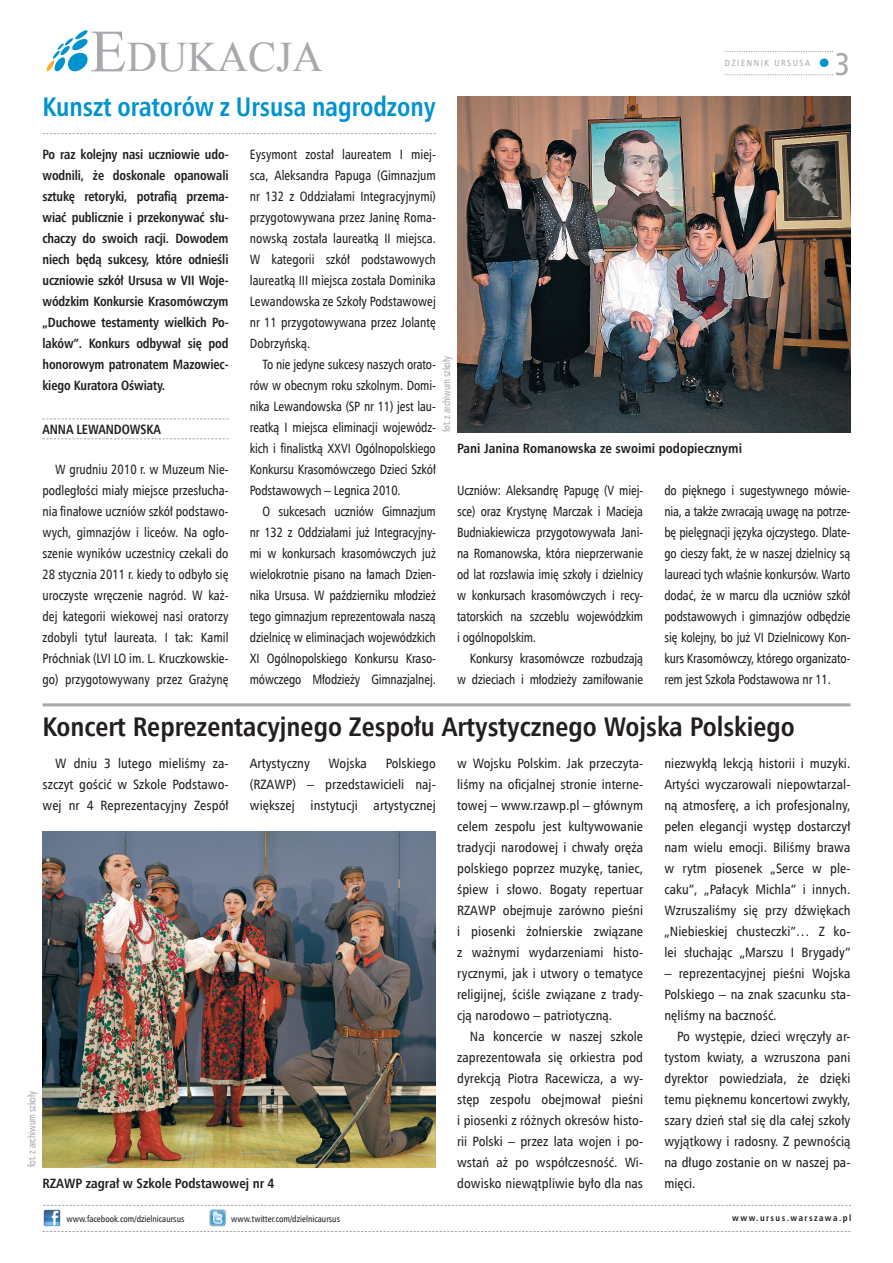
<style>
.page{position:relative;width:893px;height:1263px;background:#fff}
.page>*{position:absolute;margin:0;border:0;box-sizing:border-box;transform-origin:0 0}
.t1{font:42px "Times New Roman";color:#a8a9ad}
.t2{font:30px "Humnst 777 Cn EU";color:#0093d0}
.t3{font:700 27px "Humnst 777 Cn EU";color:#231f20}
.t4{font:700 27px "Humnst 777 Cn EU";color:#0093d0;scale:.95 1}
.t5{font:13.5px/21px "Humnst 777 Cn EU";letter-spacing:.005em;color:#231f20;text-align:justify}
.t6{font:13.5px/21px "Humnst 777 Cn EU";letter-spacing:.005em;color:#231f20;text-align:justify;scale:.95 1}
.t7{font:13.5px/21px "Humnst 777 Cn EU";letter-spacing:.005em;color:#231f20;text-align:justify;scale:.96 1}
.t8{font:700 13.5px/21px "Humnst 777 Cn EU";letter-spacing:-.01em;color:#231f20;text-align:justify;scale:.95 1}
.t9{font:700 13.5px "Humnst 777 Cn EU";letter-spacing:-.01em;color:#231f20}
.t10{font:10.5px "Humnst 777 Cn EU";letter-spacing:-.02em;color:#a8a9ad;scale:.9 1}
.t11{font:9px "Humnst 777 Cn EU";color:#231f20}
.t12{font:700 9px "Humnst 777 Cn EU";letter-spacing:.16em;color:#231f20}
.t13{font:9px "Humnst 777 Cn EU";letter-spacing:.175em;color:#a8a9ad}
.s1{font-size:60px}
.s2{font-size:31.5px;color:#a8a9ad}
</style>
<div class="page">
<img style="left:43px;top:1210px;width:17px;height:17px">
<img style="left:209px;top:1210px;width:17px;height:17px">
<svg style="left:43px;top:1205px;width:808px;height:1px"></svg>
<svg style="left:43px;top:1231px;width:807px;height:1px"></svg>
<svg style="left:47px;top:30px;width:41px;height:41px"></svg>
<svg style="left:43px;top:418px;width:186px;height:1px"></svg>
<svg style="left:43px;top:438px;width:186px;height:1px"></svg>
<svg style="left:43px;top:133px;width:393px;height:1px"></svg>
<hr style="left:43px;top:703px;width:807px;height:3px;background:#a8a9ad">
<img style="left:457px;top:96px;width:393px;height:336px">
<img style="left:43px;top:831px;width:393px;height:336px">
<svg style="left:725px;top:51px;width:108px;height:1px"></svg>
<svg style="left:725px;top:74px;width:108px;height:1px"></svg>
<h1 class="t1" style="left:90px;top:29px;width:234px"><span class="s1">E</span>DUKACJA</h1>
<h3 class="t4" style="left:43px;top:90px;width:416px">Kunszt oratorów z Ursusa nagrodzony</h3>
<p class="t13" style="left:725px;top:57px;width:87px">DZIENNIK URSUSA</p>
<h2 class="t2" style="left:815px;top:45px;width:36px">•<span class="s2">3</span></h2>
<p class="t8" style="left:43px;top:144px;width:197px">Po raz kolejny nasi uczniowie udo&shy;wodnili, że doskonale opanowali sztukę retoryki, potrafią przema&shy;wiać publicznie i przekonywać słu&shy;chaczy do swoich racji. Dowodem niech będą sukcesy, które odnieśli uczniowie szkół Ursusa w VII Woje&shy;wódzkim Konkursie Krasomówczym „Duchowe testamenty wielkich Po&shy;laków”. Konkurs odbywał się pod honorowym patronatem Mazowiec&shy;kiego Kuratora Oświaty.</p>
<p class="t8" style="left:43px;top:419px;width:126px">Anna Lewandowska</p>
<p class="t7" style="left:43px;top:459px;width:195px;text-indent:13px">W grudniu 2010 r. w Muzeum Nie&shy;podległości miały miejsce przesłucha&shy;nia finałowe uczniów szkół podstawo&shy;wych, gimnazjów i liceów. Na ogło&shy;szenie wyników uczestnicy czekali do 28 stycznia 2011 r. kiedy to odbyło się uroczyste wręczenie nagród. W każ&shy;dej kategorii wiekowej nasi oratorzy zdobyli tytuł laureata. I tak: Kamil Próchniak (LVI LO im. L. Kruczkowskie&shy;go) przygotowywany przez Grażynę</p>
<p class="t7" style="left:250px;top:144px;width:195px">Eysymont został laureatem I miej&shy;sca, Aleksandra Papuga (Gimnazjum nr 132 z Oddziałami Integracyjnymi) przygotowywana przez Janinę Roma&shy;nowską została laureatką II miejsca.<br>W kategorii szkół podstawowych laureatką III miejsca została Dominika Lewandowska ze Szkoły Podstawowej nr 11 przygotowywana przez Jolantę Dobrzyńską.</p>
<p class="t6" style="left:250px;top:354px;width:197px;text-indent:13px">To nie jedyne sukcesy naszych orato&shy;rów w obecnym roku szkolnym. Domi&shy;nika Lewandowska (SP nr 11) jest lau&shy;reatką I miejsca eliminacji wojewódz&shy;kich i finalistką XXVI Ogólnopolskiego Konkursu Krasomówczego Dzieci Szkół Podstawowych – Legnica 2010.</p>
<p class="t6" style="left:250px;top:501px;width:197px;text-indent:13px">O sukcesach uczniów Gimnazjum nr 132 z Oddziałami już Integracyjny&shy;mi w konkursach krasomówczych już wielokrotnie pisano na łamach Dzien&shy;nika Ursusa. W październiku młodzież tego gimnazjum reprezentowała naszą dzielnicę w eliminacjach wojewódzkich XI Ogólnopolskiego Konkursu Kraso&shy;mówczego Młodzieży Gimnazjalnej.</p>
<p class="t10" style="left:440px;top:432px;width:86px;rotate:-90deg">fot. z archiwum szkoły</p>
<p class="t9" style="left:457px;top:440px;width:286px">Pani Janina Romanowska ze swoimi podopiecznymi</p>
<p class="t6" style="left:457px;top:480px;width:197px">Uczniów: Aleksandrę Papugę (V miej&shy;sce) oraz Krystynę Marczak i Macieja Budniakiewicza przygotowywała Jani&shy;na Romanowska, która nieprzerwanie od lat rozsławia imię szkoły i dzielnicy w konkursach krasomówczych i recy&shy;tatorskich na szczeblu wojewódzkim i ogólnopolskim.</p>
<p class="t6" style="left:457px;top:648px;width:197px;text-align:right">Konkursy krasomówcze rozbudzają<br>w dzieciach i młodzieży zamiłowanie</p>
<p class="t6" style="left:664px;top:480px;width:197px">do pięknego i sugestywnego mówie&shy;nia, a także zwracają uwagę na potrze&shy;bę pielęgnacji języka ojczystego. Dlate&shy;go cieszy fakt, że w naszej dzielnicy są laureaci tych właśnie konkursów. Warto dodać, że w marcu dla uczniów szkół podstawowych i gimnazjów odbędzie się kolejny, bo już VI Dzielnicowy Kon&shy;kurs Krasomówczy, którego organizato&shy;rem jest Szkoła Podstawowa nr 11.</p>
<h3 class="t3" style="left:43px;top:710px;width:754px">Koncert Reprezentacyjnego Zespołu Artystycznego Wojska Polskiego</h3>
<p class="t5" style="left:43px;top:753px;width:188px;text-indent:13px">W dniu 3 lutego mieliśmy za&shy;szczyt gościć w Szkole Podstawo&shy;wej nr 4 Reprezentacyjny Zespół</p>
<p class="t5" style="left:250px;top:753px;width:62px">Artystyczny</p>
<p class="t5" style="left:329px;top:753px;width:40px">Wojska</p>
<p class="t5" style="left:250px;top:753px;width:188px;text-indent:136px">Polskiego (RZAWP) – przedstawicieli naj&shy;większej instytucji artystycznej</p>
<p class="t5" style="left:457px;top:753px;width:188px">w Wojsku Polskim. Jak przeczyta&shy;liśmy na oficjalnej stronie interne&shy;towej – www.rzawp.pl – głównym celem zespołu jest kultywowanie tradycji narodowej i chwały oręża polskiego poprzez muzykę, taniec, śpiew i słowo. Bogaty repertuar RZAWP obejmuje zarówno pieśni i piosenki żołnierskie związane z ważnymi wydarzeniami histo&shy;rycznymi, jak i utwory o tematyce religijnej, ściśle związane z trady&shy;cją narodowo – patriotyczną.</p>
<p class="t5" style="left:457px;top:1026px;width:188px;text-indent:13px">Na koncercie w naszej szkole zaprezentowała się orkiestra pod dyrekcją Piotra Racewicza, a wy&shy;stęp zespołu obejmował pieśni i piosenki z różnych okresów histo&shy;rii Polski – przez lata wojen i po&shy;wstań aż po współczesność. Wi&shy;dowisko niewątpliwie było dla nas</p>
<p class="t5" style="left:664px;top:753px;width:188px">niezwykłą lekcją historii i muzyki.<br>Artyści wyczarowali niepowtarzal&shy;ną atmosferę, a ich profesjonalny, pełen elegancji występ dostarczył nam wielu emocji. Biliśmy brawa w rytm piosenek „Serce w ple&shy;caku”, „Pałacyk Michla” i innych.<br>Wzruszaliśmy się przy dźwiękach „Niebieskiej chusteczki”… Z ko&shy;lei słuchając „Marszu I Brygady”</p>
<p class="t5" style="left:664px;top:963px;width:188px">– reprezentacyjnej pieśni Wojska Polskiego – na znak szacunku sta&shy;nęliśmy na baczność.</p>
<p class="t5" style="left:664px;top:1026px;width:188px;text-indent:13px">Po występie, dzieci wręczyły ar&shy;tystom kwiaty, a wzruszona pani dyrektor powiedziała, że dzięki temu pięknemu koncertowi zwykły, szary dzień stał się dla całej szkoły wyjątkowy i radosny. Z pewnością na długo zostanie on w naszej pa&shy;mięci.</p>
<p class="t10" style="left:25px;top:1167px;width:86px;rotate:-90deg">fot. z archiwum szkoły</p>
<p class="t9" style="left:43px;top:1175px;width:233px">RZAWP zagrał w Szkole Podstawowej nr 4</p>
<p class="t11" style="left:66px;top:1213px;width:120px">www.facebook.com/dzielnicaursus</p>
<p class="t11" style="left:231px;top:1213px;width:110px">www.twitter.com/dzielnicaursus</p>
<p class="t12" style="left:732px;top:1212px;width:121px">www.ursus.warszawa.pl</p>
</div>
